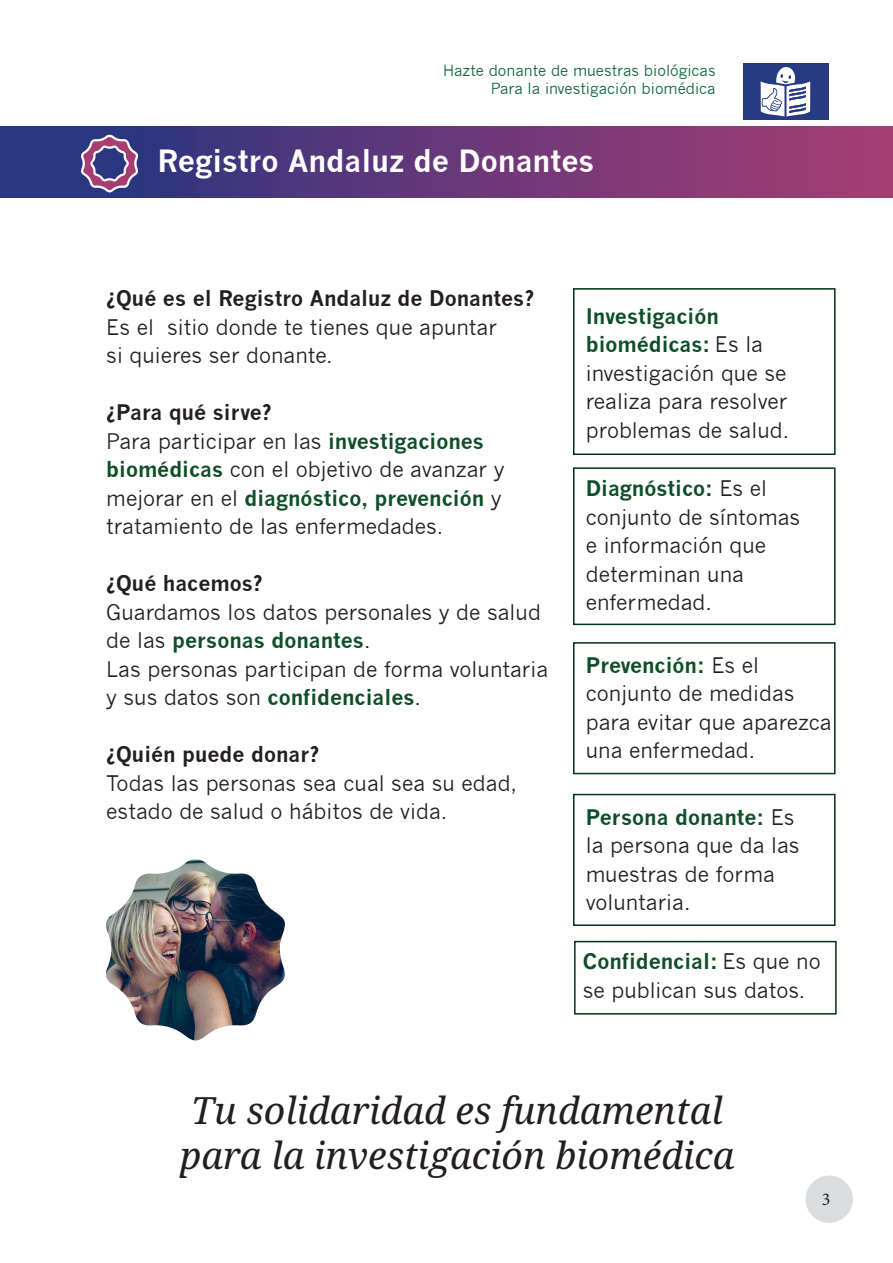
<style>
.page{position:relative;width:893px;height:1263px;background:#fff}
.page>*{position:absolute;margin:0;border:0;box-sizing:border-box;transform-origin:0 0}
.t1{font:italic 37.5px/45px "Noto Serif";color:#231f20;text-align:center}
.t2{font:700 30px "News Gothic";color:#fff}
.t3{font:21px/28.5px "News Gothic";color:#231f20}
.t4{font:700 21px "News Gothic";color:#231f20}
.t5{font:18px "Minion Pro";color:#231f20}
.t6{font:15px/18px "News Gothic";color:#0f653d;text-align:right}
.s1{font-weight:700}
.s2{font-weight:700;color:#0e4f27}
</style>
<div class="page">
<div style="left:805px;top:1175px;width:48px;height:48px;background:#dcdddf;border-radius:50%"></div>
<div style="left:743px;top:64px;width:86px;height:56px;background:#273a82"></div>
<svg style="left:761px;top:67px;width:49px;height:50px"></svg>
<div style="left:0;top:127px;width:893px;height:71px;background:linear-gradient(to right,#1e3480,#a93d73)"></div>
<div style="left:573px;top:288px;width:263px;height:167px;background:#fff;border:2px solid #033319"></div>
<div style="left:574px;top:941px;width:263px;height:73px;background:#fff;border:2px solid #033319"></div>
<div style="left:573px;top:467px;width:263px;height:158px;background:#fff;border:2px solid #033319"></div>
<div style="left:573px;top:794px;width:263px;height:132px;background:#fff;border:2px solid #033319"></div>
<div style="left:573px;top:642px;width:263px;height:132px;background:#fff;border:2px solid #033319"></div>
<svg style="left:80px;top:135px;width:59px;height:57px"></svg>
<img style="left:106px;top:859px;width:179px;height:182px">
<p class="t6" style="left:443px;top:62px;width:274px">Hazte donante de muestras biológicas<br>Para la investigación biomédica</p>
<h2 class="t2" style="left:157px;top:142px;width:439px">Registro Andaluz de Donantes</h2>
<p class="t4" style="left:106px;top:286px;width:429px">¿Qué es el Registro Andaluz de Donantes?</p>
<p class="t3" style="left:106px;top:313px;width:392px">Es el sitio donde te tienes que apuntar si quieres ser donante.</p>
<p class="t3" style="left:106px;top:398px;width:400px"><span class="s1">¿Para qué sirve?<br></span>Para participar en las <span class="s2">investigaciones biomédicas</span> con el objetivo de avanzar y mejorar en el <span class="s2">diagnóstico, prevención</span> y tratamiento de las enfermedades.</p>
<p class="t4" style="left:106px;top:571px;width:158px">¿Qué hacemos?</p>
<p class="t3" style="left:106px;top:598px;width:443px">Guardamos los datos personales y de salud de las <span class="s2">personas donantes</span>.<br>Las personas participan de forma voluntaria y sus datos son <span class="s2">confidenciales</span>.</p>
<p class="t4" style="left:106px;top:742px;width:214px">¿Quién puede donar?</p>
<p class="t3" style="left:106px;top:769px;width:412px">Todas las personas sea cual sea su edad, estado de salud o hábitos de vida.</p>
<p class="t3" style="left:586px;top:302px;width:205px"><span class="s2">Investigación biomédicas:</span> Es la investigación que se realiza para resolver problemas de salud.</p>
<p class="t3" style="left:586px;top:474px;width:216px"><span class="s2">Diagnóstico:</span> Es el conjunto de síntomas e información que determinan una enfermedad.</p>
<p class="t3" style="left:586px;top:651px;width:247px"><span class="s2">Prevención:</span> Es el conjunto de medidas para evitar que aparezca una enfermedad.</p>
<p class="t3" style="left:586px;top:803px;width:215px"><span class="s2">Persona donante:</span> Es la persona que da las muestras de forma voluntaria.</p>
<p class="t3" style="left:583px;top:947px;width:239px"><span class="s2">Confidencial:</span> Es que no se publican sus datos.</p>
<h1 class="t1" style="left:180px;top:1089px;width:556px">Tu solidaridad es fundamental para la investigación biomédica</h1>
<p class="t5" style="left:822px;top:1187px;width:10px">3</p>
</div>
